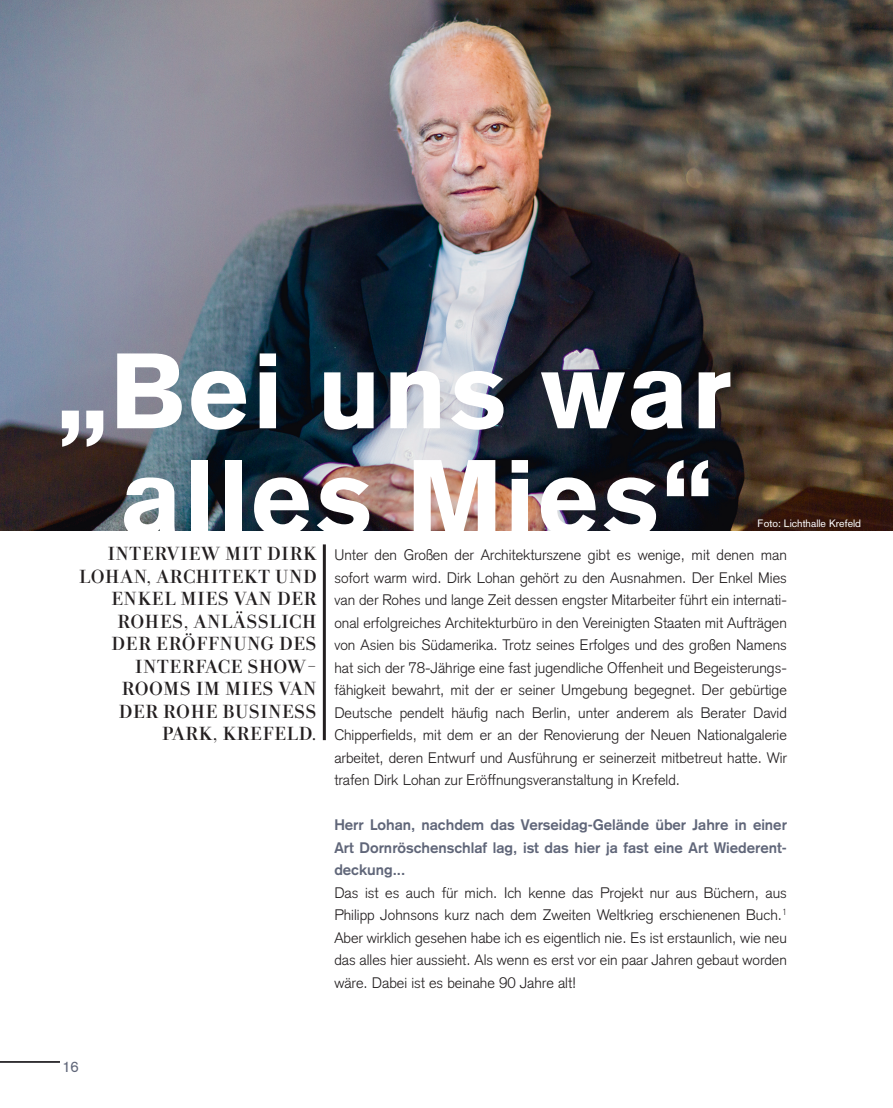
<style>
.page{position:relative;width:893px;height:1108px;background:#fff}
.page>*{position:absolute;margin:0;border:0;box-sizing:border-box;transform-origin:0 0}
.t1{font:900 105px/106.5px "Akzidenz Grotesk";letter-spacing:.02em;color:#fff;text-align:center}
.t2{font:700 19.5px/22.5px "Andrade Pro";letter-spacing:.015em;color:#231f20;text-align:right}
.t3{font:300 15px/22.5px "Akzidenz Grotesk";color:#231f20;text-align:justify}
.t4{font:700 15px/22.5px "Akzidenz Grotesk";color:#606679;text-align:justify}
.t5{font:15px "Akzidenz Grotesk";color:#606679}
.t6{font:10.5px "Akzidenz Grotesk";color:#fff}
</style>
<div class="page">
<img style="left:0;top:1px;width:893px;height:529px">
<hr style="left:323px;top:544px;width:3px;height:196px;background:#231f20">
<hr style="left:0;top:1060px;width:60px;height:2px;background:#231f20">
<h1 class="t1" style="left:57px;top:347px;width:676px">„Bei uns war alles Mies“</h1>
<p class="t3" style="left:334px;top:545px;width:454px">Unter den Großen der Architekturszene gibt es wenige, mit denen man sofort warm wird. Dirk Lohan gehört zu den Ausnahmen. Der Enkel Mies van der Rohes und lange Zeit dessen engster Mitarbeiter führt ein internati&shy;onal erfolgreiches Architekturbüro in den Vereinigten Staaten mit Aufträgen von Asien bis Südamerika. Trotz seines Erfolges und des großen Namens hat sich der 78-Jährige eine fast jugendliche Offenheit und Begeisterungs&shy;fähigkeit bewahrt, mit der er seiner Umgebung begegnet. Der gebürtige Deutsche pendelt häufig nach Berlin, unter anderem als Berater David Chipperfields, mit dem er an der Renovierung der Neuen Nationalgalerie arbeitet, deren Entwurf und Ausführung er seinerzeit mitbetreut hatte. Wir trafen Dirk Lohan zur Eröffnungsveranstaltung in Krefeld.</p>
<p class="t4" style="left:334px;top:814px;width:454px">Herr Lohan, nachdem das Verseidag-Gelände über Jahre in einer Art Dornröschenschlaf lag, ist das hier ja fast eine Art Wiederent&shy;deckung...</p>
<p class="t3" style="left:334px;top:882px;width:454px">Das ist es auch für mich. Ich kenne das Projekt nur aus Büchern, aus Philipp Johnsons kurz nach dem Zweiten Weltkrieg erschienenen Buch.<sup>1<br></sup>Aber wirklich gesehen habe ich es eigentlich nie. Es ist erstaunlich, wie neu das alles hier aussieht. Als wenn es erst vor ein paar Jahren gebaut worden wäre. Dabei ist es beinahe 90 Jahre alt!</p>
<p class="t6" style="left:757px;top:519px;width:105px">Foto: Lichthalle Krefeld</p>
<h2 class="t2" style="left:79px;top:544px;width:239px">INTERVIEW MIT DIRK<br>LOHAN, ARCHITEKT UND<br>ENKEL MIES VAN DER<br>ROHES, ANLÄSSLICH<br>DER ERÖFFNUNG DES<br>INTERFACE SHOW-<br>ROOMS IM MIES VAN<br>DER ROHE BUSINESS<br>PARK, KREFELD.</h2>
<p class="t5" style="left:62px;top:1060px;width:18px">16</p>
</div>
